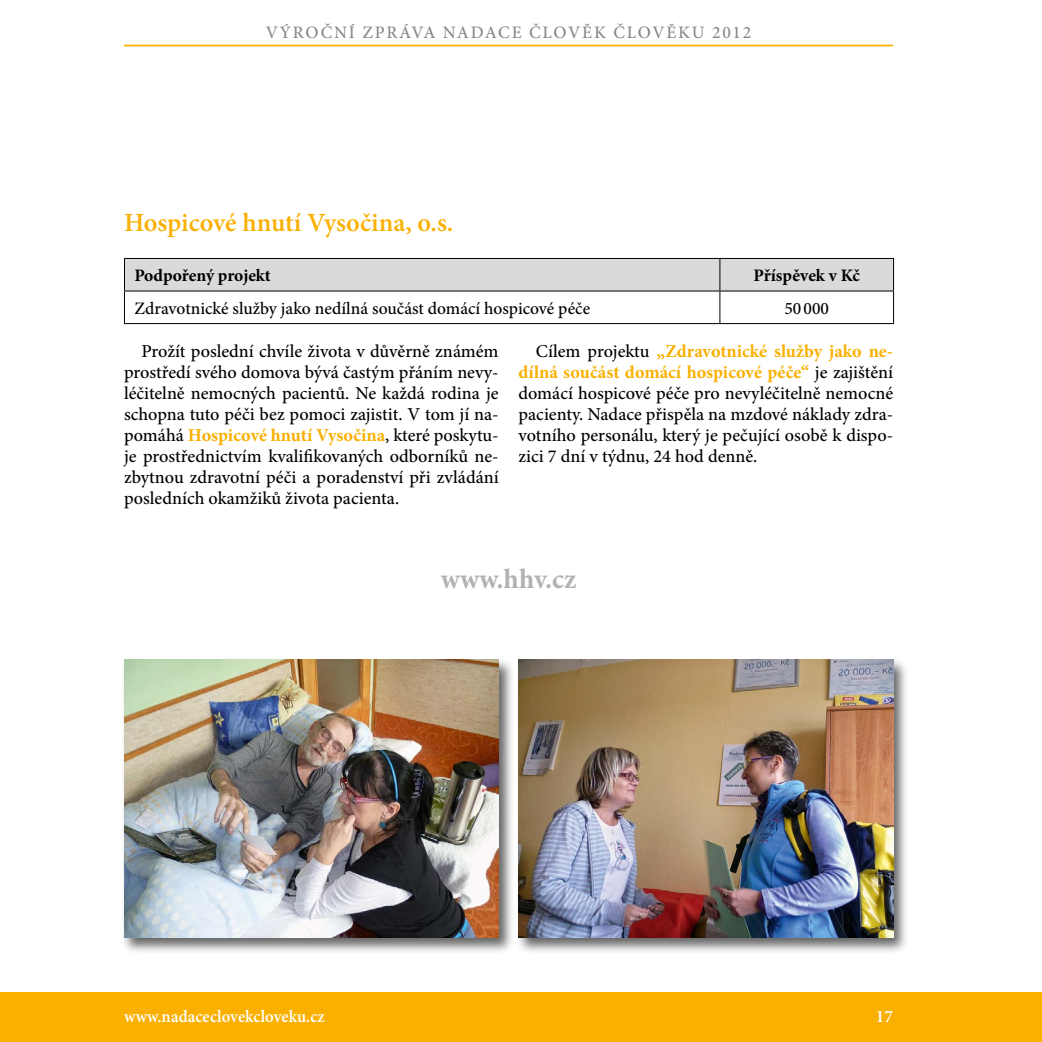
<style>
.page{position:relative;width:1042px;height:1042px;background:#fff}
.page>*{position:absolute;margin:0;border:0;box-sizing:border-box;transform-origin:0 0}
.t1{font:700 28px "Minion Pro";letter-spacing:.005em;color:#b1b2b3}
.t2{font:600 26.25px "Minion Pro";color:#f9b000}
.t3{font:500 18.2px/21px "Minion Pro";color:#000;text-align:justify}
.t4{font:500 17.5px "Minion Pro";color:#000}
.t5{font:500 17.5px "Minion Pro";letter-spacing:.1em;color:#868786}
.t6{font:700 17.5px "Minion Pro";letter-spacing:-.005em;color:#000}
.t7{font:600 17.5px "Minion Pro";letter-spacing:.005em;color:#fff;scale:.95 1}
.t8{font:600 17.5px "Minion Pro";letter-spacing:.005em;color:#fff}
.s1{font-weight:700;color:#f9b000}
</style>
<div class="page">
<div style="left:0;top:992px;width:1042px;height:50px;background:#f9b000"></div>
<hr style="left:124px;top:45px;width:769px;height:1px;background:#f9b000">
<svg style="left:125px;top:259px;width:768px;height:64px"></svg>
<hr style="left:719px;top:259px;width:1px;height:32px;background:#000">
<hr style="left:719px;top:291px;width:1px;height:32px;background:#000">
<hr style="left:124px;top:291px;width:1px;height:32px;background:#000">
<hr style="left:893px;top:291px;width:1px;height:32px;background:#000">
<hr style="left:124px;top:323px;width:596px;height:1px;background:#000">
<hr style="left:720px;top:323px;width:174px;height:1px;background:#000">
<hr style="left:124px;top:258px;width:596px;height:1px;background:#000">
<hr style="left:124px;top:259px;width:1px;height:32px;background:#000">
<hr style="left:720px;top:258px;width:174px;height:1px;background:#000">
<hr style="left:893px;top:259px;width:1px;height:32px;background:#000">
<hr style="left:124px;top:291px;width:596px;height:1px;background:#000">
<hr style="left:720px;top:291px;width:174px;height:1px;background:#000">
<div style="left:515px;top:658px;width:394px;height:296px;background:#000;opacity:.6"></div>
<img style="left:518px;top:660px;width:375px;height:278px">
<div style="left:121px;top:658px;width:394px;height:296px;background:#000;opacity:.6"></div>
<img style="left:124px;top:660px;width:375px;height:278px">
<p class="t5" style="left:266px;top:20px;width:487px">VÝROČNÍ ZPRÁVA NADACE ČLOVĚK ČLOVĚKU 2012</p>
<h2 class="t2" style="left:124px;top:204px;width:328px">Hospicové hnutí Vysočina, o.s.</h2>
<p class="t6" style="left:134px;top:263px;width:138px">Podpořený projekt</p>
<p class="t6" style="left:753px;top:263px;width:108px">Příspěvek v Kč</p>
<p class="t4" style="left:134px;top:296px;width:457px">Zdravotnické služby jako nedílná součást domácí hospicové péče</p>
<p class="t4" style="left:784px;top:296px;width:46px">50 000</p>
<p class="t3" style="left:124px;top:341px;width:376px;text-indent:17px">Prožít poslední chvíle života v důvěrně známém prostředí svého domova bývá častým přáním nevy&shy;léčitelně nemocných pacientů. Ne každá rodina je schopna tuto péči bez pomoci zajistit. V tom jí na&shy;pomáhá <span class="s1">Hospicové hnutí Vysočina</span>, které poskytu&shy;je prostřednictvím kvalifikovaných odborníků ne&shy;zbytnou zdravotní péči a poradenství při zvládání posledních okamžiků života pacienta.</p>
<p class="t3" style="left:518px;top:341px;width:376px;text-indent:17px">Cílem projektu <span class="s1">„Zdravotnické služby jako ne&shy;dílná součást domácí hospicové péče“</span> je zajištění domácí hospicové péče pro nevyléčitelně nemocné pacienty. Nadace přispěla na mzdové náklady zdra&shy;votního personálu, který je pečující osobě k dispo&shy;zici 7 dní v týdnu, 24 hod denně.</p>
<h1 class="t1" style="left:441px;top:559px;width:137px">www.hhv.cz</h1>
<p class="t7" style="left:124px;top:1004px;width:213px">www.nadaceclovekcloveku.cz</p>
<p class="t8" style="left:876px;top:1004px;width:19px">17</p>
</div>
